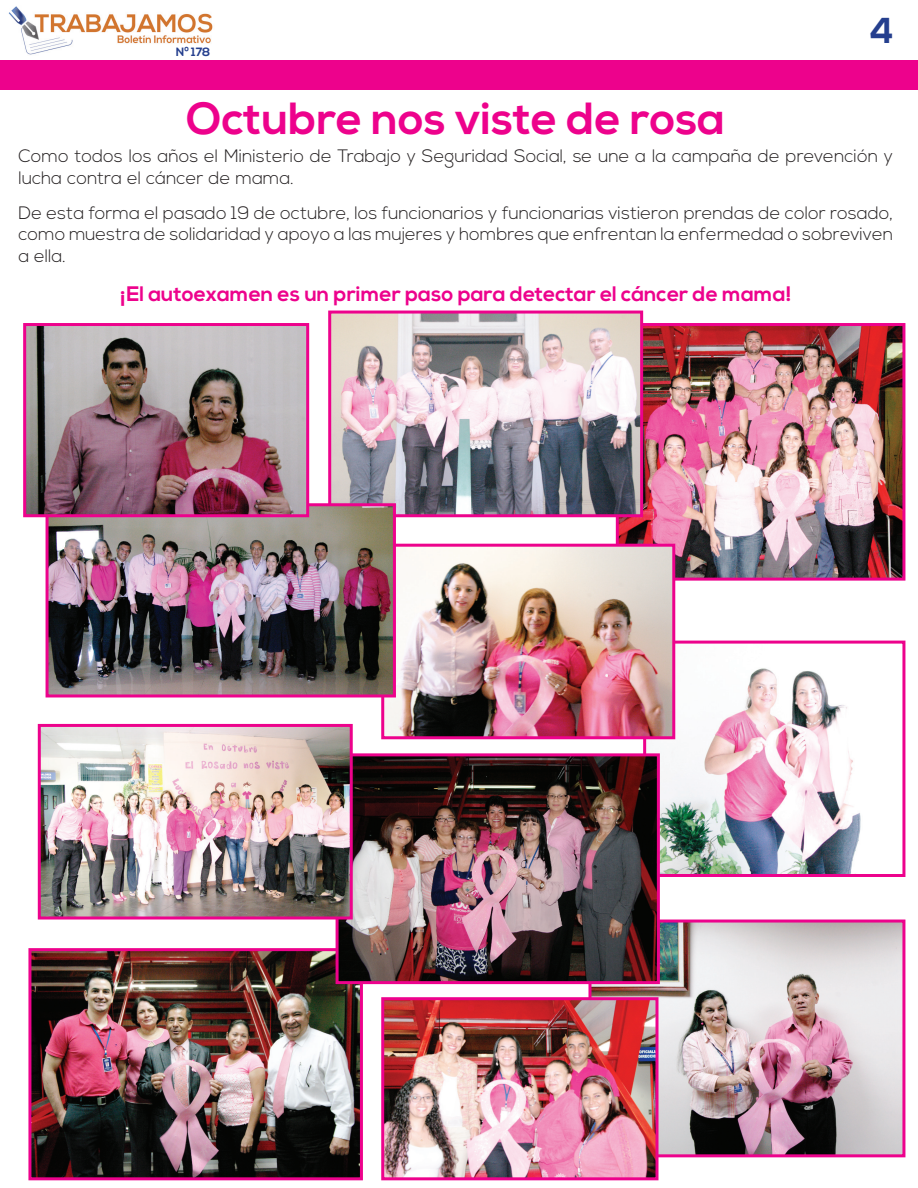
<style>
.page{position:relative;width:918px;height:1188px;background:#fff}
.page>*{position:absolute;margin:0;border:0;box-sizing:border-box;transform-origin:0 0}
.t1{font:700 45px "Nexa";color:#ed028c}
.t2{font:700 36px "Nexa";color:#253f8e}
.t3{font:700 21px "Nexa";color:#ed028c}
.t4{font:300 18px/21.6px "Nexa";color:#231f20}
.t5{font:700 12px "Nexa";color:#253f8e}
</style>
<div class="page">
<div style="left:0;top:60px;width:918px;height:29px;background:#ed028c"></div>
<img style="left:8px;top:6px;width:205px;height:49px">
<img style="left:592px;top:924px;width:309px;height:229px">
<div style="left:588px;top:920px;width:317px;height:237px;border:3px solid #ed028c"></div>
<img style="left:385px;top:1001px;width:269px;height:175px">
<div style="left:381px;top:997px;width:277px;height:183px;border:3px solid #ed028c"></div>
<img style="left:32px;top:952px;width:327px;height:224px">
<div style="left:28px;top:948px;width:335px;height:232px;border:3px solid #ed028c"></div>
<img style="left:647px;top:645px;width:214px;height:228px">
<div style="left:643px;top:641px;width:262px;height:236px;border:3px solid #ed028c"></div>
<img style="left:620px;top:327px;width:281px;height:250px">
<div style="left:616px;top:323px;width:289px;height:258px;border:3px solid #ed028c"></div>
<img style="left:332px;top:315px;width:307px;height:198px">
<div style="left:328px;top:311px;width:315px;height:206px;border:3px solid #ed028c"></div>
<img style="left:385px;top:548px;width:286px;height:187px">
<div style="left:381px;top:544px;width:294px;height:195px;border:3px solid #ed028c"></div>
<img style="left:50px;top:507px;width:342px;height:186px">
<div style="left:46px;top:503px;width:350px;height:194px;border:3px solid #ed028c"></div>
<img style="left:27px;top:327px;width:278px;height:186px">
<div style="left:23px;top:323px;width:286px;height:194px;border:3px solid #ed028c"></div>
<img style="left:340px;top:757px;width:316px;height:223px">
<div style="left:336px;top:753px;width:324px;height:231px;border:3px solid #ed028c"></div>
<img style="left:42px;top:728px;width:307px;height:188px">
<div style="left:38px;top:724px;width:315px;height:196px;border:3px solid #ed028c"></div>
<p class="t5" style="left:176px;top:45px;width:36px">Nº 178</p>
<h2 class="t2" style="left:870px;top:10px;width:26px">4</h2>
<h1 class="t1" style="left:186px;top:92px;width:540px">Octubre nos viste de rosa</h1>
<p class="t4" style="left:18px;top:146px;width:876px">Como todos los años el Ministerio de Trabajo y Seguridad Social, se une a la campaña de prevención y lucha contra el cáncer de mama.</p>
<p class="t4" style="left:18px;top:202px;width:876px;text-align:justify">De esta forma el pasado 19 de octubre, los funcionarios y funcionarias vistieron prendas de color rosado, como muestra de solidaridad y apoyo a las mujeres y hombres que enfrentan la enfermedad o sobreviven a ella.</p>
<p class="t3" style="left:120px;top:281px;width:674px">¡El autoexamen es un primer paso para detectar el cáncer de mama!</p>
</div>
